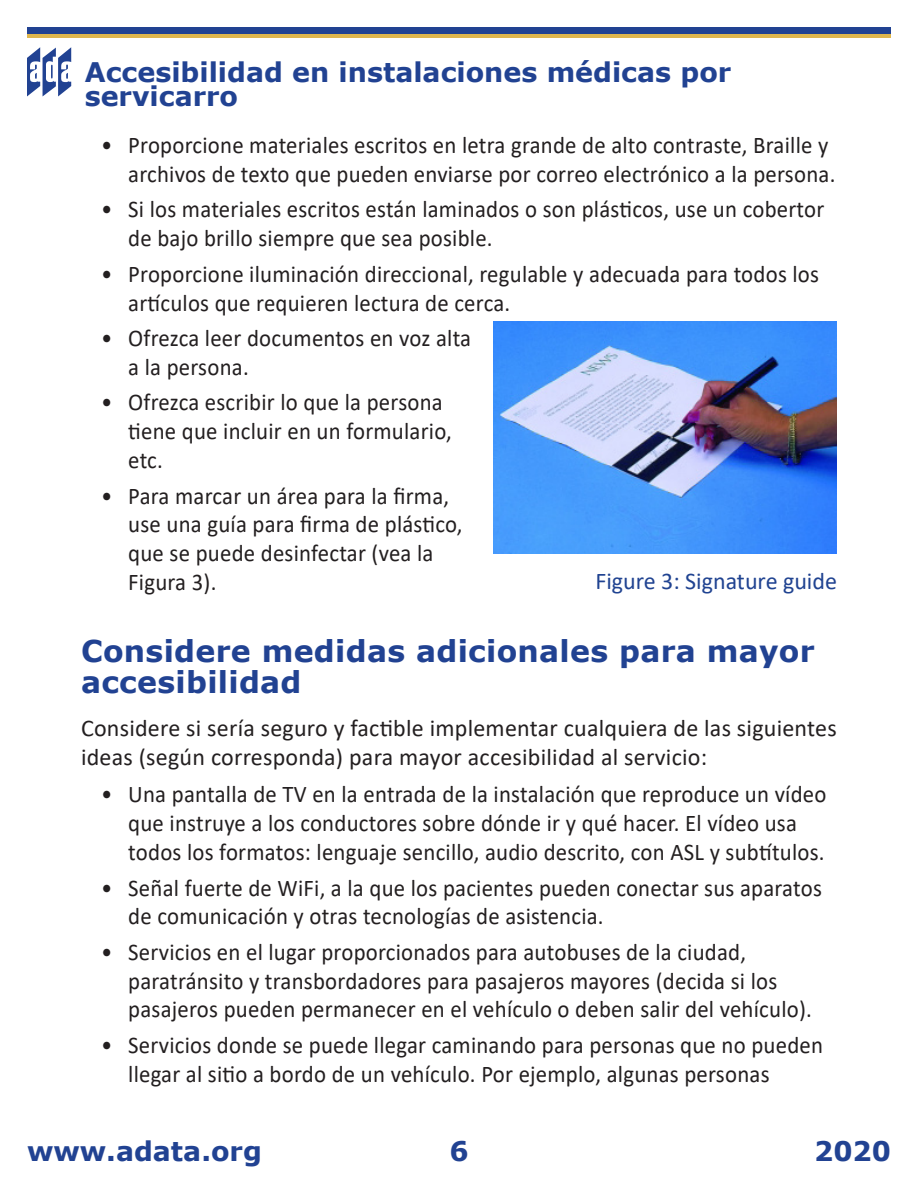
<style>
.page{position:relative;width:918px;height:1188px;background:#fff}
.page>*{position:absolute;margin:0;border:0;box-sizing:border-box;transform-origin:0 0}
.Subhead_1{font:700 30px/31.5px "Verdana";letter-spacing:.01em;color:#214292}
.t1{font:700 27px/24px "Verdana";color:#214292}
.Body{font:24px/28.8px "Calibri";letter-spacing:.01em;color:#231f20;scale:.95 1}
.Body-2{font:24px/28.8px "Calibri";letter-spacing:.01em;color:#231f20}
.Subhead_2_Bold{font:24px "Calibri";color:#204391}
</style>
<div class="page">
<div style="left:27px;top:27px;width:864px;height:7px;background:#214292"></div>
<hr style="left:27px;top:34px;width:864px;height:3px;background:#dfb64d">
<svg style="left:27px;top:47px;width:44px;height:49px"></svg>
<img style="left:493px;top:321px;width:344px;height:232px">
<p class="t1" style="left:85px;top:60px;width:648px">Accesibilidad en instalaciones médicas por servicarro</p>
<p class="Body" style="left:101px;top:130px;width:774px;text-align:right">• Proporcione materiales escritos en letra grande de alto contraste, Braille y archivos de texto que pueden enviarse por correo electrónico a la persona.</p>
<p class="Body" style="left:128px;top:194px;width:734px;text-indent:-27px">• Si los materiales escritos están laminados o son plásticos, use un cobertor de bajo brillo siempre que sea posible.</p>
<p class="Body" style="left:128px;top:259px;width:729px;text-indent:-27px">• Proporcione iluminación direccional, regulable y adecuada para todos los artículos que requieren lectura de cerca.</p>
<p class="Body" style="left:128px;top:323px;width:362px;text-indent:-27px">• Ofrezca leer documentos en voz alta a la persona.</p>
<p class="Body" style="left:128px;top:387px;width:342px;text-indent:-27px">• Ofrezca escribir lo que la persona tiene que incluir en un formulario, etc.</p>
<p class="Body" style="left:128px;top:481px;width:354px;text-indent:-27px">• Para marcar un área para la firma, use una guía para firma de plástico, que se puede desinfectar (vea la<br>Figura 3).</p>
<h3 class="Subhead_2_Bold" style="left:595px;top:564px;width:243px">Figure 3: Signature guide</h3>
<h2 class="Subhead_1" style="left:81px;top:635px;width:735px">Considere medidas adicionales para mayor accesibilidad</h2>
<p class="Body-2" style="left:81px;top:713px;width:757px">Considere si sería seguro y factible implementar cualquiera de las siguientes ideas (según corresponda) para mayor accesibilidad al servicio:</p>
<p class="Body" style="left:128px;top:779px;width:737px;text-indent:-27px">• Una pantalla de TV en la entrada de la instalación que reproduce un vídeo que instruye a los conductores sobre dónde ir y qué hacer. El vídeo usa todos los formatos: lenguaje sencillo, audio descrito, con ASL y subtítulos.</p>
<p class="Body" style="left:128px;top:873px;width:732px;text-indent:-27px">• Señal fuerte de WiFi, a la que los pacientes pueden conectar sus aparatos de comunicación y otras tecnologías de asistencia.</p>
<p class="Body" style="left:128px;top:937px;width:721px;text-indent:-27px">• Servicios en el lugar proporcionados para autobuses de la ciudad, paratránsito y transbordadores para pasajeros mayores (decida si los pasajeros pueden permanecer en el vehículo o deben salir del vehículo).</p>
<p class="Body" style="left:128px;top:1030px;width:733px;text-indent:-27px">• Servicios donde se puede llegar caminando para personas que no pueden llegar al sitio a bordo de un vehículo. Por ejemplo, algunas personas</p>
<p class="t1" style="left:27px;top:1139px;width:236px">www.adata.org</p>
<p class="t1" style="left:449px;top:1139px;width:21px">6</p>
<p class="t1" style="left:814px;top:1139px;width:78px">2020</p>
</div>
